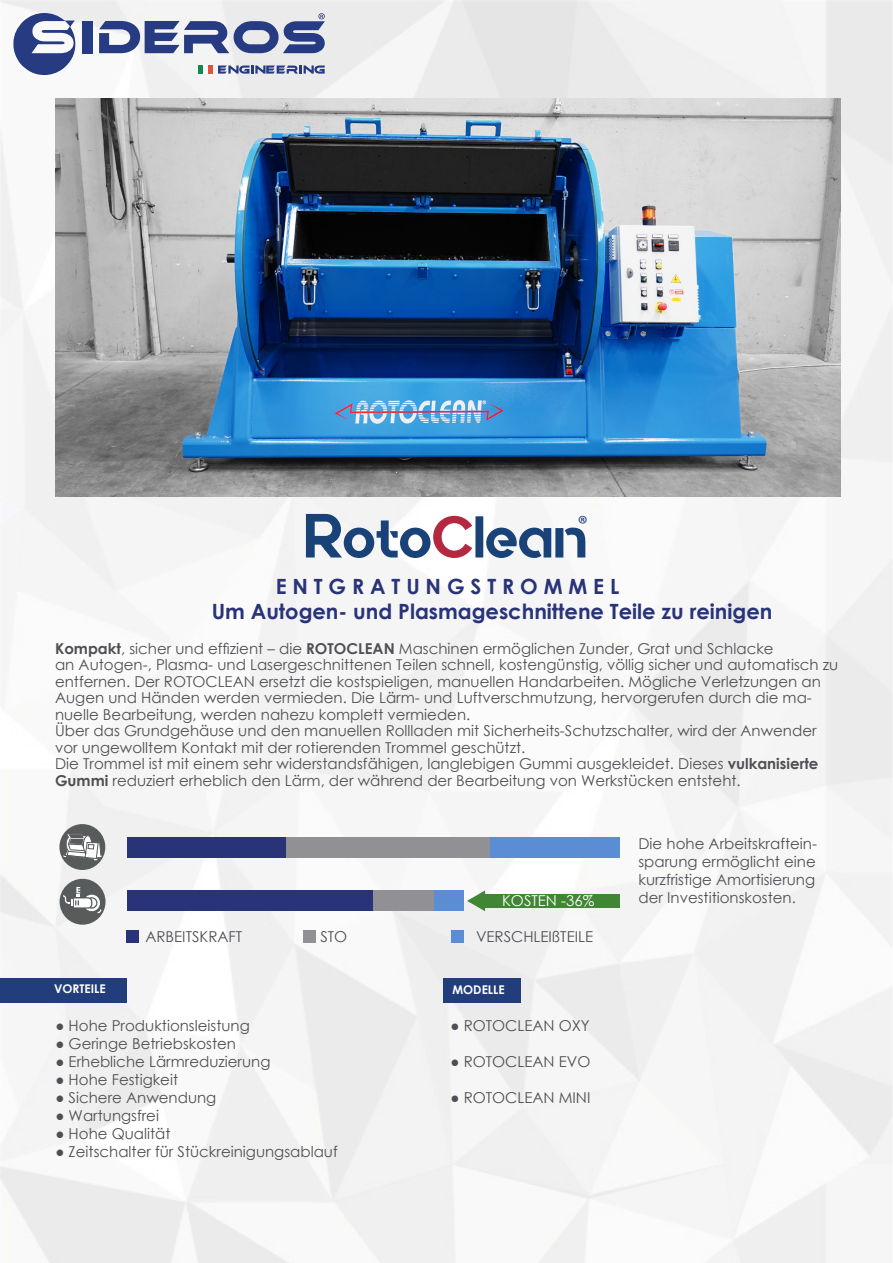
<style>
.page{position:relative;width:893px;height:1263px;background:#fff}
.page>*{position:absolute;margin:0;border:0;box-sizing:border-box;transform-origin:0 0}
.t1{font:58.8px "Quantify";color:#194278}
.t2{font:23.7px "Myriad Pro";color:#1d417a}
.t3{font:700 21px "Century Gothic";color:#283378}
.t4{font:15px/16.5px "Century Gothic";color:#504f55}
.t5{font:15px "Century Gothic";color:#fff}
.t6{font:700 12px "Century Gothic";color:#fff}
.s1{color:#b42940}
.s2{font-weight:700}
</style>
<div class="page">
<img style="left:0;top:1px;width:893px;height:1261px">
<div style="left:208px;top:65px;width:5px;height:9px;background:#e25243"></div>
<div style="left:203px;top:65px;width:5px;height:9px;background:#fff"></div>
<div style="left:198px;top:65px;width:5px;height:9px;background:#0e8b4d"></div>
<svg style="left:218px;top:65px;width:107px;height:9px"></svg>
<svg style="left:13px;top:13px;width:62px;height:62px"></svg>
<div style="left:82px;top:21px;width:10px;height:32px;background:#263b82"></div>
<svg style="left:99px;top:13px;width:226px;height:40px"></svg>
<svg style="left:306px;top:514px;width:36px;height:43px"></svg>
<div style="left:127px;top:837px;width:160px;height:21px;background:#283378"></div>
<div style="left:127px;top:890px;width:246px;height:21px;background:#283378"></div>
<div style="left:287px;top:837px;width:203px;height:21px;background:#919094"></div>
<div style="left:373px;top:890px;width:61px;height:21px;background:#919094"></div>
<div style="left:490px;top:837px;width:129px;height:21px;background:#5b8dd4"></div>
<div style="left:483px;top:894px;width:136px;height:13px;background:#408634"></div>
<div style="left:434px;top:890px;width:29px;height:21px;background:#5b8dd4"></div>
<svg style="left:467px;top:890px;width:18px;height:21px"></svg>
<div style="left:303px;top:931px;width:12px;height:12px;background:#919094"></div>
<div style="left:127px;top:931px;width:12px;height:12px;background:#283378"></div>
<div style="left:451px;top:931px;width:12px;height:12px;background:#5b8dd4"></div>
<div style="left:59px;top:824px;width:46px;height:46px;background:#585b5b;border-radius:50%"></div>
<svg style="left:63px;top:834px;width:38px;height:26px"></svg>
<div style="left:60px;top:879px;width:46px;height:46px;background:#585b5b;border-radius:50%"></div>
<svg style="left:63px;top:887px;width:38px;height:26px"></svg>
<div style="left:0;top:978px;width:127px;height:24px;background:#213d7b"></div>
<div style="left:443px;top:978px;width:77px;height:24px;background:#213d7b"></div>
<img style="left:55px;top:99px;width:785px;height:397px">
<p class="t2" style="left:578px;top:509px;width:11px">®</p>
<p class="t1" style="left:343px;top:504px;width:246px">oto<span class="s1">C</span>lean</p>
<p class="t3" style="left:276px;top:570px;width:345px">E N T G R A T U N G S T R O M M E L</p>
<p class="t3" style="left:212px;top:595px;width:562px">Um Autogen- und Plasmageschnittene Teile zu reinigen</p>
<p class="t4" style="left:55px;top:640px;width:720px"><span class="s2">Kompakt</span>, sicher und effizient – die <span class="s2">ROTOCLEAN</span> Maschinen ermöglichen Zunder, Grat und Schlacke</p>
<p class="t4" style="left:55px;top:656px;width:785px">an Autogen-, Plasma- und Lasergeschnittenen Teilen schnell, kostengünstig, völlig sicher und automatisch zu entfernen. Der ROTOCLEAN ersetzt die kostspieligen, manuellen Handarbeiten. Mögliche Verletzungen an Augen und Händen werden vermieden. Die Lärm- und Luftverschmutzung, hervorgerufen durch die ma&shy;nuelle Bearbeitung, werden nahezu komplett vermieden.</p>
<p class="t4" style="left:55px;top:722px;width:763px">Über das Grundgehäuse und den manuellen Rollladen mit Sicherheits-Schutzschalter, wird der Anwender vor ungewolltem Kontakt mit der rotierenden Trommel geschützt.</p>
<p class="t4" style="left:55px;top:755px;width:765px">Die Trommel ist mit einem sehr widerstandsfähigen, langlebigen Gummi ausgekleidet. Dieses <span class="s2">vulkanisierte<br>Gummi</span> reduziert erheblich den Lärm, der während der Bearbeitung von Werkstücken entsteht.</p>
<p class="t4" style="left:145px;top:928px;width:98px">ARBEITSKRAFT</p>
<p class="t5" style="left:502px;top:890px;width:94px">KOSTEN -36%</p>
<p class="t4" style="left:320px;top:928px;width:28px">STO</p>
<p class="t4" style="left:476px;top:928px;width:119px">VERSCHLEIßTEILE</p>
<p class="t6" style="left:54px;top:980px;width:53px">VORTEILE</p>
<p class="t6" style="left:452px;top:980px;width:54px">MODELLE</p>
<p class="t4" style="left:55px;top:1017px;width:196px">● Hohe Produktionsleistung</p>
<p class="t4" style="left:55px;top:1035px;width:182px">● Geringe Betriebskosten</p>
<p class="t4" style="left:55px;top:1053px;width:217px">● Erhebliche Lärmreduzierung</p>
<p class="t4" style="left:55px;top:1071px;width:124px">● Hohe Festigkeit</p>
<p class="t4" style="left:55px;top:1089px;width:162px">● Sichere Anwendung</p>
<p class="t4" style="left:55px;top:1107px;width:105px">● Wartungsfrei</p>
<p class="t4" style="left:55px;top:1125px;width:117px">● Hohe Qualität</p>
<p class="t4" style="left:55px;top:1143px;width:284px">● Zeitschalter für Stückreinigungsablauf</p>
<p class="t4" style="left:450px;top:1017px;width:141px">● ROTOCLEAN OXY</p>
<p class="t4" style="left:450px;top:1053px;width:141px">● ROTOCLEAN EVO</p>
<p class="t4" style="left:450px;top:1089px;width:141px">● ROTOCLEAN MINI</p>
<p class="t4" style="left:638px;top:834px;width:180px;line-height:18px;text-align:justify">Die hohe Arbeitskraftein&shy;sparung ermöglicht eine kurzfristige Amortisierung</p>
<p class="t4" style="left:638px;top:889px;width:159px">der Investitionskosten.</p>
</div>
